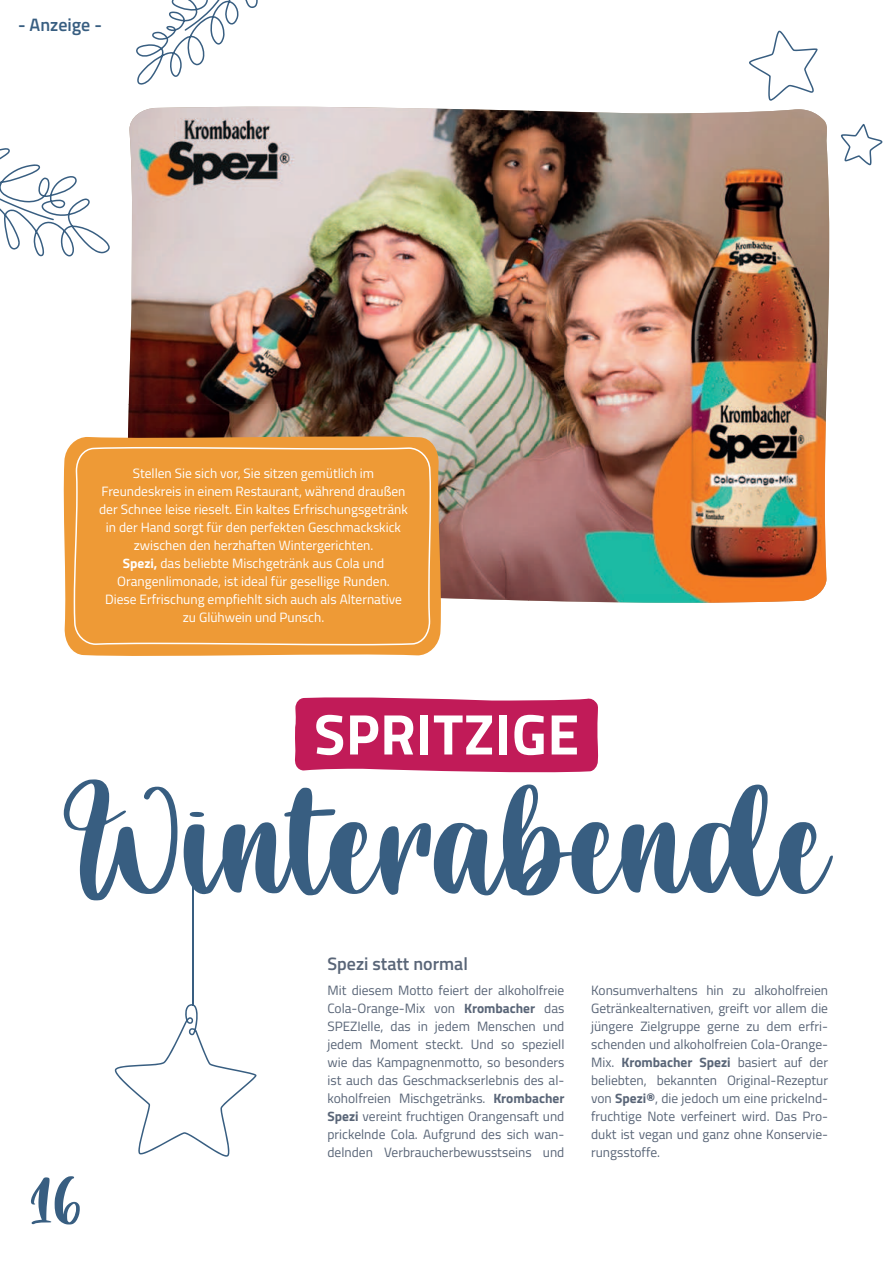
<style>
.page{position:relative;width:893px;height:1263px;background:#fff}
.page>*{position:absolute;margin:0;border:0;box-sizing:border-box;transform-origin:0 0}
.t1{font:164.25px "Risalah Cinta";color:#385e81}
.t2{font:68.55px "Risalah Cinta";color:#385e81}
.t3{font:700 57.3px "Titillium Web";letter-spacing:.01em;color:#fff}
.t4{font:600 18px "Titillium Web";color:#596577}
.t5{font:600 18px "Titillium Web";color:#385e81}
.t6{font:13.5px/18px "Titillium Web";color:#596577;text-align:justify}
.t7{font:13.5px/18px "Titillium Web";color:#fff;text-align:center}
.s1{font-weight:700}
</style>
<div class="page">
<svg style="left:136px;top:0;width:122px;height:85px"></svg>
<svg style="left:115px;top:1004px;width:142px;height:153px"></svg>
<hr style="left:192px;top:863px;width:1px;height:142px;background:#385e81">
<img style="left:128px;top:106px;width:702px;height:495px">
<img style="left:129px;top:107px;width:400px;height:298px">
<img style="left:528px;top:109px;width:301px;height:395px">
<img style="left:128px;top:404px;width:1px;height:30px">
<img style="left:528px;top:503px;width:298px;height:100px">
<svg style="left:295px;top:697px;width:304px;height:76px;background:#c42962"></svg>
<svg style="left:0;top:148px;width:110px;height:109px"></svg>
<svg style="left:841px;top:124px;width:41px;height:41px"></svg>
<svg style="left:749px;top:31px;width:69px;height:70px"></svg>
<svg style="left:63px;top:434px;width:380px;height:222px;background:#e29e4f"></svg>
<div style="left:74px;top:447px;width:357px;height:198px;background:#ee9a36"></div>
<h3 class="t5" style="left:18px;top:18px;width:85px">- Anzeige -</h3>
<p class="t7" style="left:99px;top:465px;width:310px">Stellen Sie sich vor, Sie sitzen gemütlich im Freundeskreis in einem Restaurant, während draußen der Schnee leise rieselt. Ein kaltes Erfrischungsgetränk in der Hand sorgt für den perfekten Geschmackskick zwischen den herzhaften Winter gerichten.<br><span class="s1">Spezi,</span> das beliebte Mischgetränk aus Cola und Orangen limonade, ist ideal für gesellige Runden.<br>Diese Erfrischung empfiehlt sich auch als Alternative zu Glühwein und Punsch.</p>
<h3 class="t3" style="left:314px;top:703px;width:267px">SPRITZIGE</h3>
<h1 class="t1" style="left:64px;top:773px;width:767px">Winterabende</h1>
<h2 class="t2" style="left:30px;top:1173px;width:54px">16</h2>
<h3 class="t4" style="left:327px;top:957px;width:142px">Spezi statt normal</h3>
<p class="t6" style="left:327px;top:981px;width:239px">Mit diesem Motto feiert der alkoholfreie Cola-Orange-Mix von <span class="s1">Krombacher</span> das SPEZIelle, das in jedem Menschen und jedem Moment steckt. Und so speziell wie das Kampagnenmotto, so besonders ist auch das Geschmackserlebnis des al&shy;koholfreien Mischgetränks. <span class="s1">Krombacher Spezi</span> vereint fruchtigen Orangensaft und prickelnde Cola. Aufgrund des sich wan&shy;delnden Verbraucherbewusstseins und</p>
<p class="t6" style="left:591px;top:981px;width:239px">Konsumverhaltens hin zu alkoholfreien Getränkealternativen, greift vor allem die jüngere Zielgruppe gerne zu dem erfri&shy;schenden und alkoholfreien Cola-Orange-Mix. <span class="s1">Krombacher Spezi</span> basiert auf der beliebten, bekannten Original-Rezeptur von <span class="s1">Spezi®</span>, die jedoch um eine prickelnd&shy;fruchtige Note verfeinert wird. Das Pro&shy;dukt ist vegan und ganz ohne Konservie&shy;rungsstoffe.</p>
</div>
